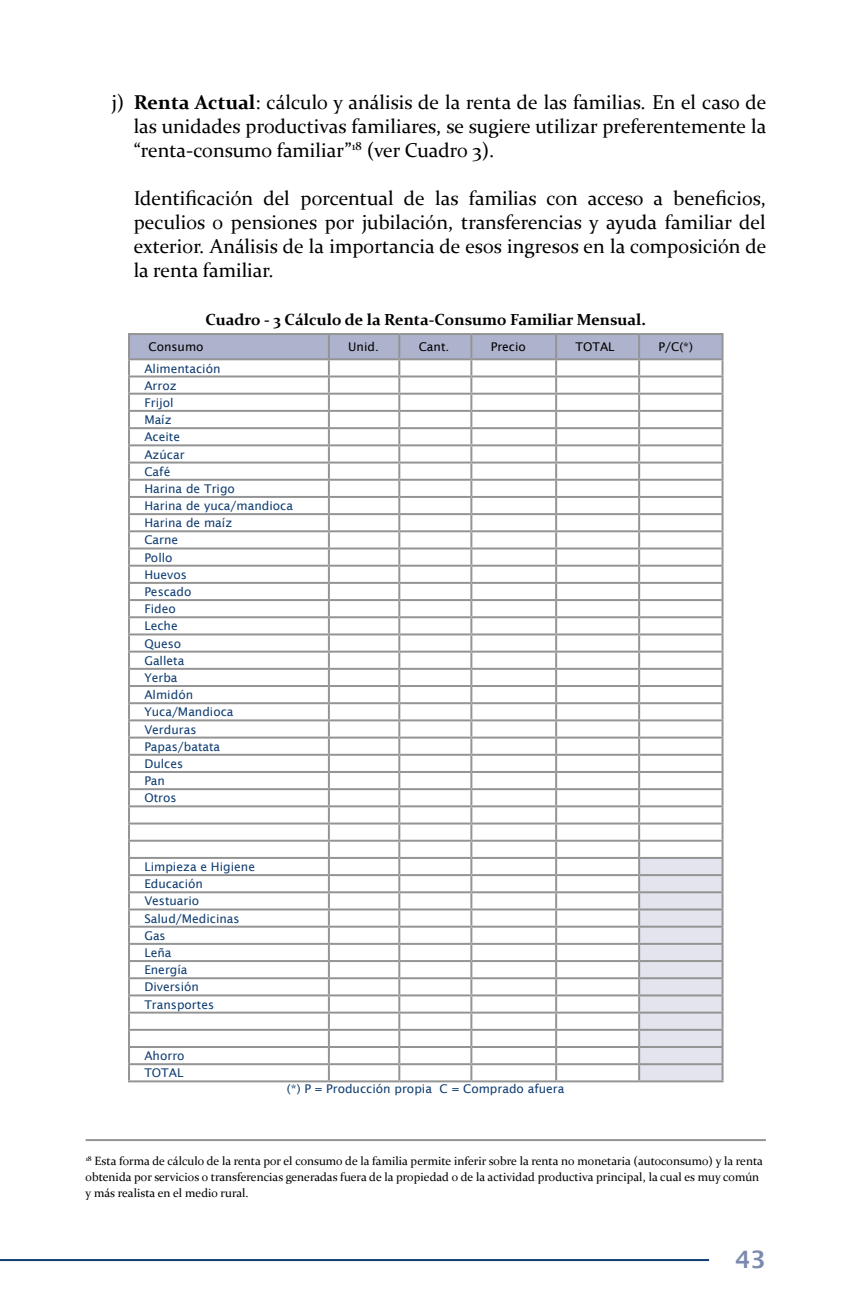
<style>
.page{position:relative;width:851px;height:1304px;background:#fff}
.page>*{position:absolute;margin:0;border:0;box-sizing:border-box;transform-origin:0 0}
.t1{font:600 24px "Lucida Sans";color:#7b89af}
.t2{font:20px/24px "Constantia";color:#000;text-align:justify}
.t3{font:700 16px "Constantia";color:#000}
.t4{font:12px/17.2px "Lucida Sans";color:#103d71}
.t5{font:12px/16px "Constantia";color:#000}
.t6{font:12px "Lucida Sans";color:#000}
.s1{font-weight:700}
</style>
<div class="page">
<hr style="left:0;top:1259px;width:709px;height:2px;background:#103d71">
<hr style="left:128px;top:333px;width:201px;height:2px;background:#949494">
<hr style="left:329px;top:333px;width:70px;height:2px;background:#949494">
<hr style="left:399px;top:333px;width:72px;height:2px;background:#949494">
<hr style="left:471px;top:333px;width:85px;height:2px;background:#949494">
<hr style="left:556px;top:333px;width:83px;height:2px;background:#949494">
<hr style="left:639px;top:333px;width:84px;height:2px;background:#949494">
<hr style="left:639px;top:1080px;width:84px;height:2px;background:#949494">
<svg style="left:128px;top:334px;width:595px;height:747px"></svg>
<hr style="left:128px;top:1080px;width:201px;height:2px;background:#949494">
<hr style="left:329px;top:1080px;width:70px;height:2px;background:#949494">
<hr style="left:399px;top:1080px;width:72px;height:2px;background:#949494">
<hr style="left:471px;top:1080px;width:85px;height:2px;background:#949494">
<hr style="left:556px;top:1080px;width:83px;height:2px;background:#949494">
<hr style="left:86px;top:1139px;width:679px;height:2px;background:#949494">
<p class="t2" style="left:134px;top:89px;width:634px;text-indent:-22px">j) <span class="s1">Renta Actual</span>: cálculo y análisis de la renta de las familias. En el caso de las unidades productivas familiares, se sugiere utilizar preferentemente la “renta-consumo familiar”<sup>18</sup> (ver Cuadro 3).</p>
<p class="t2" style="left:134px;top:185px;width:634px">Identificación del porcentual de las familias con acceso a beneficios, peculios o pensiones por jubilación, transferencias y ayuda familiar del exterior. Análisis de la importancia de esos ingresos en la composición de la renta familiar.</p>
<p class="t3" style="left:205px;top:309px;width:442px">Cuadro - 3 Cálculo de la Renta-Consumo Familiar Mensual.</p>
<p class="t6" style="left:148px;top:340px;width:57px">Consumo</p>
<p class="t6" style="left:348px;top:340px;width:32px">Unid.</p>
<p class="t6" style="left:418px;top:340px;width:32px">Cant.</p>
<p class="t6" style="left:490px;top:340px;width:37px">Precio</p>
<p class="t6" style="left:575px;top:340px;width:41px">TOTAL</p>
<p class="t6" style="left:658px;top:340px;width:36px">P/C(*)</p>
<p class="t4" style="left:144px;top:360px;width:150px">Alimentación<br>Arroz<br>Frijol<br>Maíz<br>Aceite<br>Azúcar<br>Café<br>Harina de Trigo<br>Harina de yuca/mandioca<br>Harina de maíz<br>Carne<br>Pollo<br>Huevos<br>Pescado<br>Fideo<br>Leche<br>Queso<br>Galleta<br>Yerba<br>Almidón<br>Yuca/Mandioca<br>Verduras<br>Papas/batata<br>Dulces<br>Pan<br>Otros</p>
<p class="t4" style="left:144px;top:858px;width:112px">Limpieza e Higiene<br>Educación<br>Vestuario<br>Salud/Medicinas<br>Gas<br>Leña<br>Energía<br>Diversión<br>Transportes</p>
<p class="t4" style="left:144px;top:1047px;width:42px">Ahorro<br>TOTAL</p>
<p class="t4" style="left:287px;top:1080px;width:279px">(*) P = Producción propia C = Comprado afuera</p>
<p class="t5" style="left:86px;top:1152px;width:678px"><sup>18</sup> Esta forma de cálculo de la renta por el consumo de la familia permite inferir sobre la renta no monetaria (autoconsumo) y la renta obtenida por servicios o transferencias generadas fuera de la propiedad o de la actividad productiva principal, la cual es muy común y más realista en el medio rural.</p>
<p class="t1" style="left:735px;top:1246px;width:32px">43</p>
</div>
